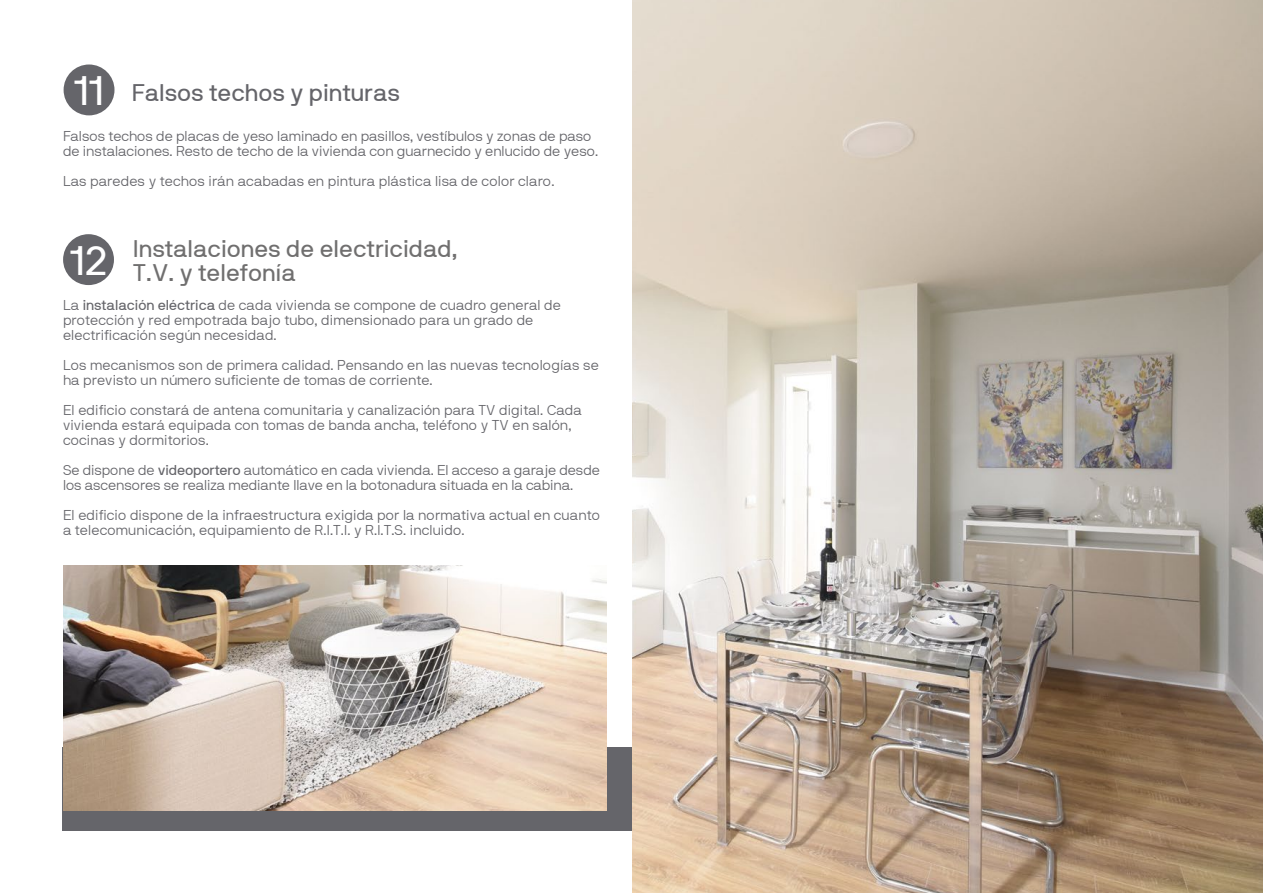
<style>
.page{position:relative;width:1263px;height:893px;background:#fff}
.page>*{position:absolute;margin:0;border:0;box-sizing:border-box;transform-origin:0 0}
.t1{font:41.1px "NB International Regular Webfont";color:#fff}
.t2{font:24px/24px "NB International Regular Webfont";color:#706f6f}
.t3{font:24px "NB International Regular Webfont";color:#65656a}
.t4{font:14.25px/15px "NB International Light Webfont";color:#65656a}
.s1{font-size:41.1px;color:#fff}
.s2{font-family:"NB International Regular Webfont"}
</style>
<div class="page">
<div style="left:62px;top:747px;width:571px;height:83px;background:#65656a"></div>
<div style="left:64px;top:64px;width:50px;height:51px;background:#65656a;border-radius:50%"></div>
<div style="left:63px;top:234px;width:51px;height:51px;background:#65656a;border-radius:50%"></div>
<img style="left:632px;top:0;width:631px;height:893px">
<img style="left:64px;top:565px;width:542px;height:246px">
<h1 class="t1" style="left:74px;top:67px;width:32px">11</h1>
<h2 class="t3" style="left:132px;top:80px;width:269px">Falsos techos y pinturas</h2>
<p class="t4" style="left:63px;top:128px;width:537px">Falsos techos de placas de yeso laminado en pasillos, vestíbulos y zonas de paso de instalaciones. Resto de techo de la vivienda con guarnecido y enlucido de yeso.</p>
<p class="t4" style="left:63px;top:173px;width:493px">Las paredes y techos irán acabadas en pintura plástica lisa de color claro.</p>
<h2 class="t2" style="left:133px;top:236px;width:326px;text-indent:-63px"><span class="s1">12</span> Instalaciones de electricidad,<br>T.V. y telefonía</h2>
<p class="t4" style="left:63px;top:298px;width:500px">La <span class="s2">instalación eléctrica</span> de cada vivienda se compone de cuadro general de protección y red empotrada bajo tubo, dimensionado para un grado de electrificación según necesidad.</p>
<p class="t4" style="left:63px;top:358px;width:537px">Los mecanismos son de primera calidad. Pensando en las nuevas tecnologías se ha previsto un número suficiente de tomas de corriente.</p>
<p class="t4" style="left:63px;top:403px;width:520px">El edificio constará de antena comunitaria y canalización para TV digital. Cada vivienda estará equipada con tomas de banda ancha, teléfono y TV en salón, cocinas y dormitorios.</p>
<p class="t4" style="left:63px;top:463px;width:538px">Se dispone de <span class="s2">videoportero</span> automático en cada vivienda. El acceso a garaje desde los ascensores se realiza mediante llave en la botonadura situada en la cabina.</p>
<p class="t4" style="left:63px;top:508px;width:539px">El edificio dispone de la infraestructura exigida por la normativa actual en cuanto a telecomunicación, equipamiento de R.I.T.I. y R.I.T.S. incluido.</p>
</div>
